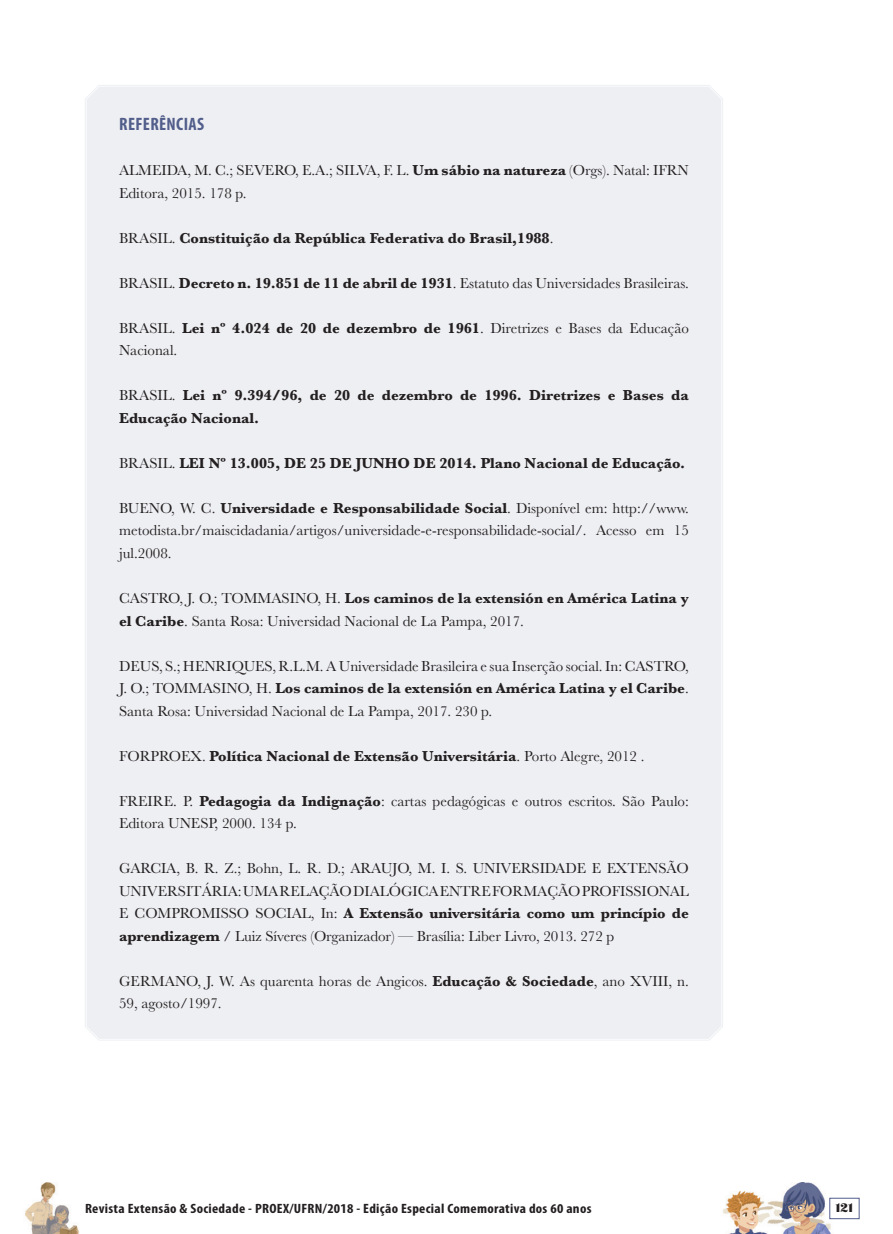
<style>
.page{position:relative;width:893px;height:1234px;background:#fff}
.page>*{position:absolute;margin:0;border:0;box-sizing:border-box;transform-origin:0 0}
.titulos{font:700 condensed 18px "Myriad Pro";letter-spacing:.02em;color:#525e8b}
.referencias{font:15px/22.5px "Baskerville";color:#231f20}
.referencias-2{font:700 15px/22.5px "Baskerville";color:#231f20}
.t1{font:700 condensed 13.5px "Myriad Pro";letter-spacing:.02em;color:#231f20;scale:1.1 1}
.t2{font:12px "Escafina Low";color:#231f20;scale:1.1 1}
.s1{font-weight:700}
.s2{font-weight:400}
</style>
<div class="page">
<img style="left:25px;top:1182px;width:835px;height:51px">
<div style="left:87px;top:87px;width:634px;height:950px;background:#eeeff3"></div>
<svg style="left:828px;top:1196px;width:32px;height:23px"></svg>
<div style="left:829px;top:1197px;width:30px;height:21px;background:#fff;border:1px solid #525e8b"></div>
<p class="titulos" style="left:119px;top:114px;width:87px">REFERÊNCIAS</p>
<p class="referencias" style="left:119px;top:159px;width:571px">ALMEIDA, M. C.; SEVERO, E.A.; SILVA, F. L. <span class="s1">Um sábio na natureza</span> (Orgs). Natal: IFRN<br>Editora, 2015. 178 p.</p>
<p class="referencias-2" style="left:119px;top:227px;width:436px"><span class="s2">BRASIL.</span> Constituição da República Federativa do Brasil,1988<span class="s2">.</span></p>
<p class="referencias" style="left:119px;top:272px;width:571px">BRASIL. <span class="s1">Decreto n. 19.851 de 11 de abril de 1931</span>. Estatuto das Universidades Brasileiras.</p>
<p class="referencias" style="left:119px;top:317px;width:571px">BRASIL. <span class="s1">Lei nº 4.024 de 20 de dezembro de 1961</span>. Diretrizes e Bases da Educação<br>Nacional.</p>
<p class="referencias-2" style="left:119px;top:384px;width:571px"><span class="s2">BRASIL.</span> Lei nº 9.394/96, de 20 de dezembro de 1996. Diretrizes e Bases da<br>Educação Nacional.</p>
<p class="referencias-2" style="left:119px;top:452px;width:568px"><span class="s2">BRASIL.</span> LEI Nº 13.005, DE 25 DE JUNHO DE 2014. Plano Nacional de Educação.</p>
<p class="referencias" style="left:119px;top:497px;width:571px;text-align:justify">BUENO, W. C. <span class="s1">Universidade e Responsabilidade Social</span>. Disponível em: http://www. metodista.br/maiscidadania/artigos/universidade-e-responsabilidade-social/. Acesso em 15 jul.2008.</p>
<p class="referencias" style="left:119px;top:587px;width:571px">CASTRO, J. O.; TOMMASINO, H. <span class="s1">Los caminos de la extensión en América Latina y el Caribe</span>. Santa Rosa: Universidad Nacional de La Pampa, 2017.</p>
<p class="referencias" style="left:119px;top:654px;width:571px;text-align:justify">DEUS, S.; HENRIQUES, R.L.M. A Universidade Brasileira e sua Inserção social. In: CASTRO, J. O.; TOMMASINO, H. <span class="s1">Los caminos de la extensión en América Latina y el Caribe</span>.<br>Santa Rosa: Universidad Nacional de La Pampa, 2017. 230 p.</p>
<p class="referencias-2" style="left:119px;top:744px;width:527px"><span class="s2">FORPROEX.</span> Política Nacional de Extensão Universitária<span class="s2">. Porto Alegre, 2012 .</span></p>
<p class="referencias" style="left:119px;top:789px;width:571px">FREIRE. P. <span class="s1">Pedagogia da Indignação</span>: cartas pedagógicas e outros escritos. São Paulo:<br>Editora UNESP, 2000. 134 p.</p>
<p class="referencias" style="left:119px;top:857px;width:571px;text-align:justify">GARCIA, B. R. Z.; Bohn, L. R. D.; ARAUJO, M. I. S. UNIVERSIDADE E EXTENSÃO UNIVERSITÁRIA: UMA RELAÇÃO DIALÓGICA ENTRE FORMAÇÃO PROFISSIONAL E COMPROMISSO SOCIAL, In: <span class="s1">A Extensão universitária como um princípio de aprendizagem</span> / Luiz Síveres (Organizador) — Brasília: Liber Livro, 2013. 272 p</p>
<p class="referencias" style="left:119px;top:969px;width:571px">GERMANO, J. W. As quarenta horas de Angicos. <span class="s1">Educação &amp; Sociedade</span>, ano XVIII, n.<br>59, agosto/1997.</p>
<p class="t1" style="left:85px;top:1200px;width:462px">Revista Extensão &amp; Sociedade - PROEX/UFRN/2018 - Edição Especial Comemorativa dos 60 anos</p>
<p class="t2" style="left:836px;top:1199px;width:17px">121</p>
</div>
